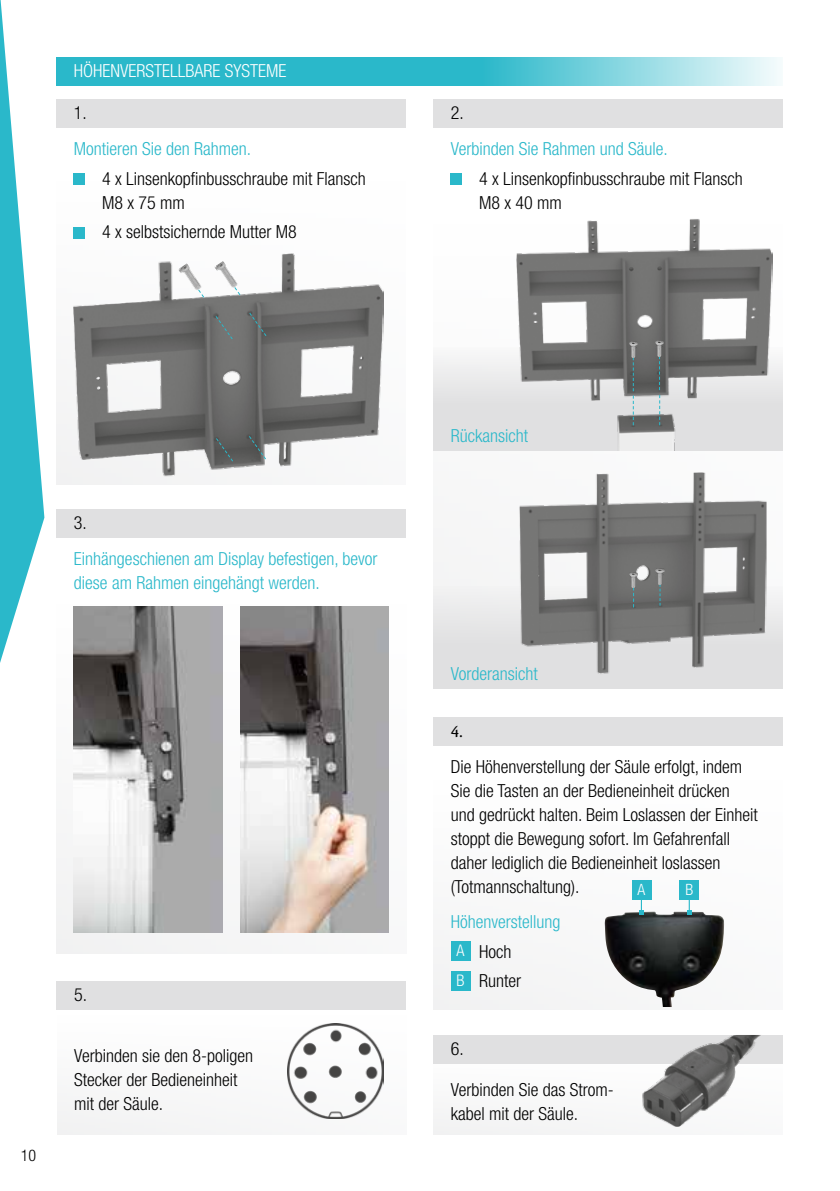
<style>
.page{position:relative;width:840px;height:1191px;background:#fff}
.page>*{position:absolute;margin:0;border:0;box-sizing:border-box;transform-origin:0 0}
.t1{font:300 condensed 18px/24px "Helvetica Neue LT";color:#000}
.t2{font:300 condensed 18px/29.6px "Helvetica Neue LT";color:#2ab8ca}
.t3{font:300 condensed 18px "Helvetica Neue LT";color:#fff}
.t4{font:18px "Cronos Pro";color:#000}
.t5{font:300 condensed 16px "Helvetica Neue LT";color:#000}
.t6{font:300 condensed 15.6px "Helvetica Neue LT";color:#fff}
.s1{font-size:16px;color:#fff}
.s2{color:#000}
</style>
<div class="page">
<svg style="left:0;top:0;width:44px;height:663px"></svg>
<svg style="left:56px;top:57px;width:725px;height:28px;background:#53c5d4"></svg>
<div style="left:433px;top:99px;width:349px;height:28px;background:#e0e0e1"></div>
<div style="left:450px;top:173px;width:12px;height:12px;background:#2ab8ca"></div>
<div style="left:433px;top:586px;width:349px;height:102px;background:#e0e0e1"></div>
<img style="left:518px;top:472px;width:248px;height:202px">
<svg style="left:632px;top:588px;width:1px;height:19px"></svg>
<img style="left:629px;top:572px;width:8px;height:16px">
<svg style="left:659px;top:584px;width:1px;height:21px"></svg>
<img style="left:655px;top:569px;width:9px;height:15px">
<div style="left:433px;top:347px;width:349px;height:103px;background:linear-gradient(to bottom,#f4f4f4,#dadadb)"></div>
<img style="left:516px;top:219px;width:255px;height:231px">
<img style="left:629px;top:342px;width:8px;height:15px">
<img style="left:655px;top:340px;width:8px;height:16px">
<svg style="left:658px;top:356px;width:1px;height:69px"></svg>
<svg style="left:632px;top:357px;width:1px;height:68px"></svg>
<div style="left:56px;top:99px;width:349px;height:28px;background:#e0e0e1"></div>
<div style="left:74px;top:173px;width:11px;height:12px;background:#2ab8ca"></div>
<div style="left:74px;top:227px;width:11px;height:11px;background:#2ab8ca"></div>
<div style="left:56px;top:509px;width:349px;height:29px;background:#e0e0e1"></div>
<img style="left:74px;top:607px;width:148px;height:326px">
<img style="left:240px;top:607px;width:148px;height:326px">
<div style="left:433px;top:717px;width:349px;height:292px;background:#fbfbfb"></div>
<div style="left:433px;top:717px;width:349px;height:28px;background:#e0e0e1"></div>
<div style="left:450px;top:941px;width:20px;height:19px;background:#2ab8ca"></div>
<div style="left:450px;top:970px;width:20px;height:20px;background:#2ab8ca"></div>
<img style="left:74px;top:253px;width:309px;height:223px">
<img style="left:178px;top:263px;width:24px;height:29px">
<svg style="left:214px;top:315px;width:19px;height:25px"></svg>
<svg style="left:215px;top:437px;width:19px;height:25px"></svg>
<svg style="left:248px;top:312px;width:19px;height:25px"></svg>
<svg style="left:248px;top:435px;width:19px;height:25px"></svg>
<svg style="left:197px;top:288px;width:8px;height:11px"></svg>
<img style="left:214px;top:261px;width:25px;height:29px">
<svg style="left:233px;top:286px;width:8px;height:10px"></svg>
<div style="left:57px;top:982px;width:349px;height:152px;background:#f9f9fa"></div>
<div style="left:57px;top:981px;width:349px;height:28px;background:#e0e0e1"></div>
<img style="left:287px;top:1023px;width:96px;height:95px">
<div style="left:433px;top:1035px;width:349px;height:99px;background:#f8f8f8"></div>
<div style="left:433px;top:1035px;width:348px;height:28px;background:#e0e0e1"></div>
<img style="left:632px;top:1035px;width:150px;height:91px">
<img style="left:604px;top:911px;width:119px;height:96px">
<svg style="left:638px;top:900px;width:5px;height:15px"></svg>
<div style="left:631px;top:880px;width:20px;height:20px;background:#2ab8ca"></div>
<svg style="left:686px;top:900px;width:5px;height:15px"></svg>
<div style="left:679px;top:880px;width:19px;height:20px;background:#2ab8ca"></div>
<p class="t3" style="left:74px;top:60px;width:214px">HÖHENVERSTELLBARE SYSTEME</p>
<p class="t1" style="left:74px;top:100px;width:14px">1.</p>
<p class="t2" style="left:74px;top:134px;width:179px">Montieren Sie den Rahmen.</p>
<p class="t1" style="left:102px;top:166px;width:265px">4 x Linsenkopfinbusschraube mit Flansch<br>M8 x 75 mm</p>
<p class="t1" style="left:102px;top:220px;width:196px">4 x selbstsichernde Mutter M8</p>
<p class="t1" style="left:450px;top:100px;width:14px">2.</p>
<p class="t2" style="left:450px;top:134px;width:218px">Verbinden Sie Rahmen und Säule.</p>
<p class="t1" style="left:479px;top:166px;width:265px">4 x Linsenkopfinbusschraube mit Flansch<br>M8 x 40 mm</p>
<p class="t1" style="left:74px;top:511px;width:14px">3.</p>
<p class="t2" style="left:74px;top:546px;width:305px;line-height:24px">Einhängeschienen am Display befestigen, bevor diese am Rahmen eingehängt werden.</p>
<p class="t5" style="left:21px;top:1146px;width:17px">10</p>
<p class="t1" style="left:74px;top:982px;width:14px">5.</p>
<p class="t1" style="left:74px;top:1043px;width:180px">Verbinden sie den 8-poligen<br>Stecker der Bedieneinheit mit der Säule.</p>
<p class="t2" style="left:450px;top:421px;width:79px">Rückansicht</p>
<p class="t2" style="left:450px;top:659px;width:88px">Vorderansicht</p>
<p class="t4" style="left:450px;top:721px;width:13px">4.</p>
<p class="t1" style="left:450px;top:754px;width:308px">Die Höhenverstellung der Säule erfolgt, indem Sie die Tasten an der Bedieneinheit drücken und gedrückt halten. Beim Loslassen der Einheit stoppt die Bewegung sofort. Im Gefahrenfall daher lediglich die Bedieneinheit loslassen (Totmannschaltung).</p>
<p class="t2" style="left:456px;top:906px;width:105px;text-indent:-6px">Höhenverstellung<br><span class="s1">A</span> <span class="s2">Hoch<br></span><span class="s1">B</span> <span class="s2">Runter</span></p>
<p class="t6" style="left:637px;top:881px;width:9px">A</p>
<p class="t6" style="left:685px;top:881px;width:9px">B</p>
<p class="t1" style="left:450px;top:1036px;width:14px">6.</p>
<p class="t1" style="left:450px;top:1077px;width:164px">Verbinden Sie das Strom&shy;kabel mit der Säule.</p>
</div>
